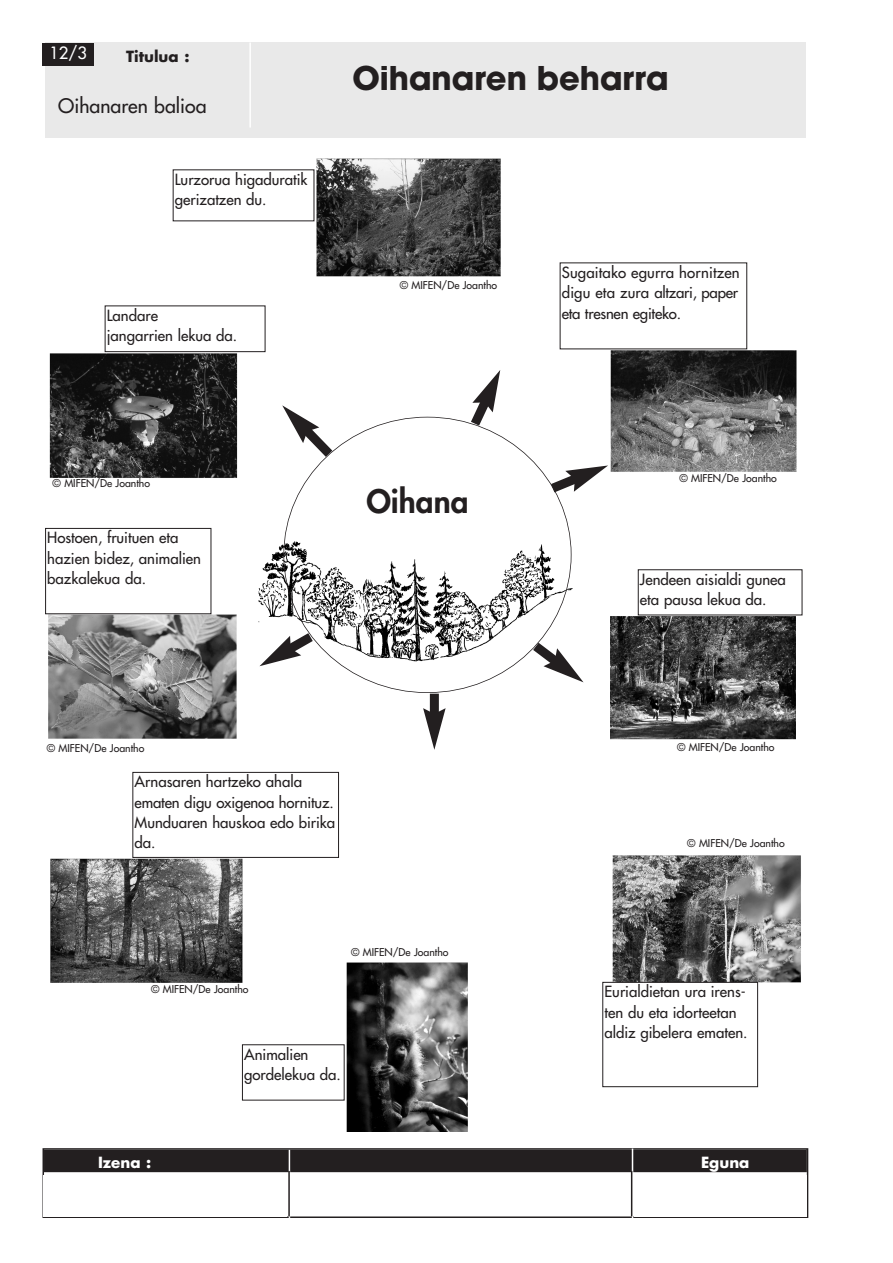
<style>
.page{position:relative;width:893px;height:1263px;background:#fff}
.page>*{position:absolute;margin:0;border:0;box-sizing:border-box;transform-origin:0 0}
.t1{font:700 36px "Avant Garde Gothic Itc T";color:#231f20}
.t2{font:800 31.5px "Futura";color:#231f20}
.t3{font:19.5px "Futura";color:#231f20}
.t4{font:16.5px "Futura";color:#fff}
.t5{font:15px/20.4px "Futura";color:#231f20}
.t6{font:700 15px "Futura";color:#fff}
.t7{font:700 15px "Futura";color:#231f20}
.t8{font:10.5px "Futura";color:#231f20}
</style>
<div class="page">
<div style="left:45px;top:43px;width:761px;height:95px;background:#e9e9e9"></div>
<hr style="left:249px;top:43px;width:2px;height:85px;background:#fff">
<img style="left:45px;top:158px;width:758px;height:973px">
<div style="left:638px;top:569px;width:164px;height:46px;border:1px solid #231f20"></div>
<div style="left:602px;top:982px;width:156px;height:105px;border:1px solid #231f20"></div>
<div style="left:133px;top:772px;width:206px;height:86px;border:1px solid #231f20"></div>
<div style="left:45px;top:528px;width:166px;height:86px;border:1px solid #231f20"></div>
<svg style="left:463px;top:370px;width:37px;height:66px"></svg>
<svg style="left:282px;top:405px;width:60px;height:61px"></svg>
<svg style="left:259px;top:625px;width:64px;height:41px"></svg>
<svg style="left:541px;top:465px;width:67px;height:35px"></svg>
<svg style="left:523px;top:634px;width:60px;height:48px"></svg>
<div style="left:430px;top:694px;width:9px;height:22px;background:#231f20"></div>
<svg style="left:423px;top:708px;width:23px;height:42px"></svg>
<div style="left:43px;top:43px;width:51px;height:23px;background:#231f20"></div>
<div style="left:105px;top:306px;width:160px;height:46px;border:1px solid #231f20"></div>
<div style="left:43px;top:1148px;width:765px;height:70px;border:2px solid #231f20"></div>
<div style="left:44px;top:1150px;width:763px;height:22px;background:#231f20"></div>
<hr style="left:289px;top:1150px;width:1px;height:68px;background:#fff">
<hr style="left:632px;top:1148px;width:1px;height:70px;background:#fff">
<div style="left:635px;top:1175px;width:172px;height:42px;background:#fff"></div>
<div style="left:44px;top:1175px;width:243px;height:42px;background:#fff"></div>
<hr style="left:631px;top:1171px;width:1px;height:45px;background:#231f20">
<hr style="left:288px;top:1171px;width:2px;height:45px;background:#231f20">
<p class="t4" style="left:49px;top:45px;width:39px">12/3</p>
<p class="t7" style="left:126px;top:50px;width:65px">Titulua :</p>
<h3 class="t3" style="left:58px;top:97px;width:150px">Oihanaren balioa</h3>
<p class="t5" style="left:175px;top:170px;width:134px">Lurzorua higaduratik gerizatzen du.</p>
<p class="t5" style="left:107px;top:306px;width:132px">Landare<br>jangarrien lekua da.</p>
<h1 class="t1" style="left:352px;top:56px;width:318px">Oihanaren beharra</h1>
<p class="t8" style="left:400px;top:280px;width:99px">© MIFEN/De Joantho</p>
<p class="t5" style="left:562px;top:263px;width:179px;text-align:justify">Sugaitako egurra hornitzen digu eta zura altzari, paper eta tresnen egiteko.</p>
<p class="t8" style="left:53px;top:478px;width:99px">© MIFEN/De Joantho</p>
<p class="t5" style="left:47px;top:528px;width:155px">Hostoen, fruituen eta hazien bidez, animalien bazkalekua da.</p>
<h2 class="t2" style="left:366px;top:486px;width:104px">Oihana</h2>
<p class="t8" style="left:679px;top:472px;width:99px">© MIFEN/De Joantho</p>
<p class="t5" style="left:640px;top:570px;width:147px">Jendeen aisialdi gunea eta pausa lekua da.</p>
<p class="t8" style="left:47px;top:743px;width:99px">© MIFEN/De Joantho</p>
<p class="t5" style="left:135px;top:772px;width:202px">Arnasaren hartzeko ahala ematen digu oxigenoa hornituz.<br>Munduaren hauskoa edo birika da.</p>
<p class="t8" style="left:151px;top:984px;width:99px">© MIFEN/De Joantho</p>
<p class="t8" style="left:351px;top:947px;width:99px">© MIFEN/De Joantho</p>
<p class="t5" style="left:244px;top:1045px;width:98px">Animalien gordelekua da.</p>
<p class="t8" style="left:677px;top:741px;width:99px">© MIFEN/De Joantho</p>
<p class="t8" style="left:687px;top:838px;width:99px">© MIFEN/De Joantho</p>
<p class="t5" style="left:604px;top:982px;width:145px">Eurialdietan ura irens&shy;ten du eta idorteetan aldiz gibelera ematen.</p>
<p class="t6" style="left:98px;top:1155px;width:55px">Izena :</p>
<p class="t6" style="left:701px;top:1155px;width:50px">Eguna</p>
</div>
